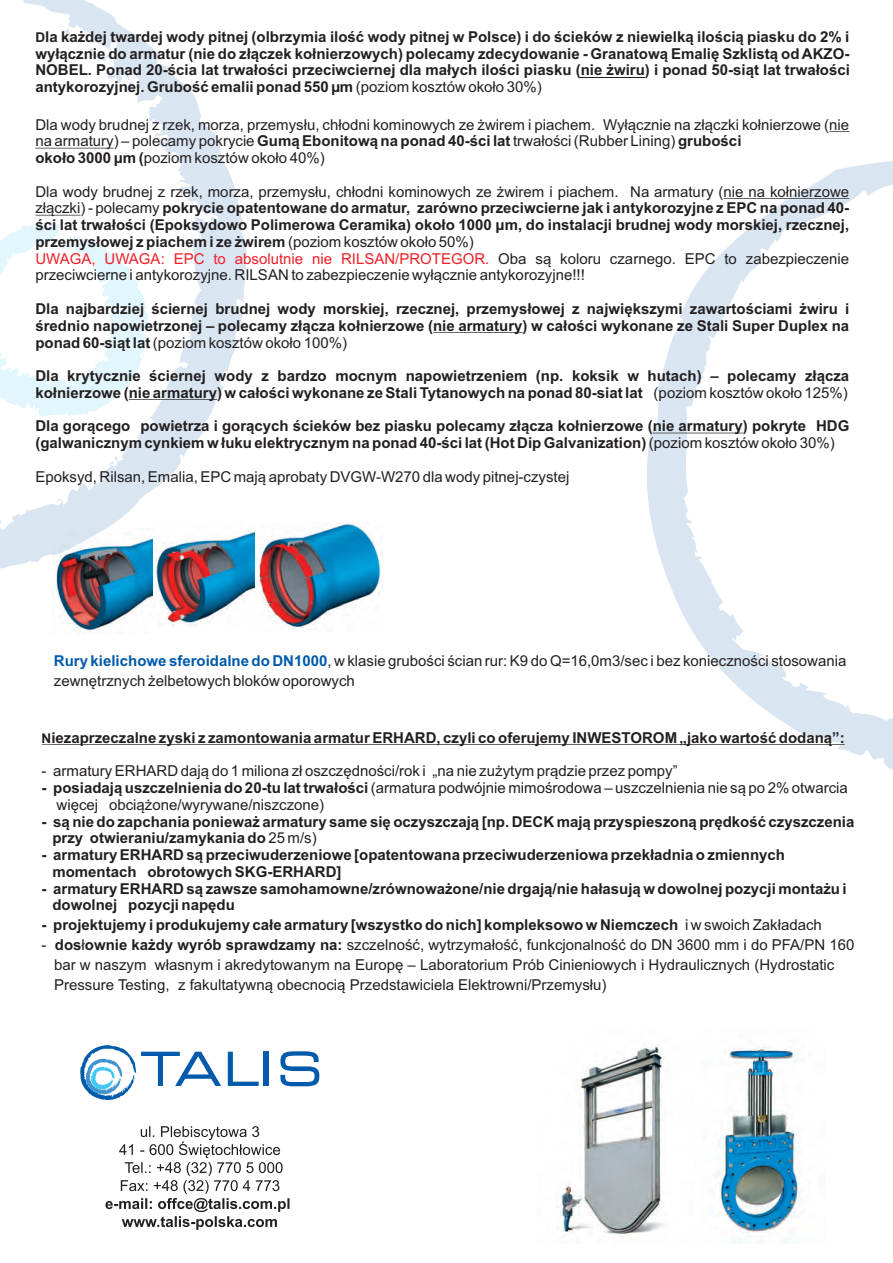
<style>
.page{position:relative;width:893px;height:1263px;background:#fff}
.page>*{position:absolute;margin:0;border:0;box-sizing:border-box;transform-origin:0 0}
.t1{font:700 15px/16.8px "Arial";color:#231f20}
.t2{font:15px/16.8px "Arial";color:#231f20}
.t3{font:15px "Arial";color:#ee2028}
.s1{font-size:13.5px}
.s2{font-weight:400}
.s3{font-weight:700}
.s4{font-weight:700;color:#015aaa}
.s5{font-family:"Arial Unicode MS";font-weight:400}
.s6{font-family:"Arial Unicode MS"}
</style>
<div class="page">
<img style="left:56px;top:575px;width:98px;height:59px">
<img style="left:156px;top:531px;width:100px;height:96px">
<img style="left:256px;top:522px;width:127px;height:109px">
<svg style="left:0;top:0;width:252px;height:575px"></svg>
<svg style="left:647px;top:161px;width:246px;height:609px"></svg>
<svg style="left:0;top:223px;width:152px;height:195px"></svg>
<svg style="left:105px;top:1126px;width:184px;height:104px"></svg>
<svg style="left:228px;top:1052px;width:31px;height:34px"></svg>
<div style="left:263px;top:1052px;width:5px;height:34px;background:#015aaa"></div>
<svg style="left:280px;top:1051px;width:39px;height:35px"></svg>
<svg style="left:80px;top:1045px;width:141px;height:55px"></svg>
<img style="left:557px;top:1044px;width:268px;height:199px">
<hr style="left:580px;top:77px;width:64px;height:1px;background:#231f20">
<svg style="left:829px;top:131px;width:20px;height:1px"></svg>
<hr style="left:35px;top:148px;width:79px;height:1px;background:#231f20">
<hr style="left:723px;top:198px;width:126px;height:1px;background:#231f20">
<hr style="left:35px;top:215px;width:45px;height:1px;background:#231f20">
<hr style="left:433px;top:332px;width:90px;height:1px;background:#231f20">
<hr style="left:129px;top:399px;width:88px;height:1px;background:#231f20">
<hr style="left:653px;top:433px;width:90px;height:1px;background:#231f20">
<hr style="left:51px;top:744px;width:794px;height:1px;background:#231f20">
<p class="t1" style="left:35px;top:30px;width:816px;text-align:justify"><span class="s1">D</span>la każdej twardej wody pitnej (olbrzymia ilość wody pitnej w Polsce) i do ścieków z niewielką ilością piasku do 2% i wyłącznie do armatur (nie do złączek kołnierzowych) polecamy zdecydowanie - Granatową Emalię Szklistą od AKZO-NOBEL. Ponad 20-ścia lat trwałości przeciwciernej dla małych ilości piasku (nie żwiru) i ponad 50-siąt lat trwałości antykorozyjnej. Grubość emalii ponad 550 µm <span class="s2">(poziom kosztów około 30%)</span></p>
<p class="t2" style="left:35px;top:117px;width:815px">Dla wody brudnej z rzek, morza, przemysłu, chłodni kominowych ze żwirem i piachem. Wyłącznie na złączki kołnierzowe (nie na armatury) – polecamy pokrycie <span class="s3">Gumą Ebonitową na ponad 40-ści lat</span> trwałości (Rubber Lining) <span class="s3">grubości<br>około 3000 μm (</span>poziom kosztów około 40%)</p>
<p class="t2" style="left:35px;top:184px;width:815px">Dla wody brudnej z rzek, morza, przemysłu, chłodni kominowych ze żwirem i piachem. Na armatury (nie na kołnierzowe</p>
<p class="t1" style="left:35px;top:201px;width:815px"><span class="s2">złączki) - polecamy</span> pokrycie opatentowane do armatur, zarówno przeciwcierne jak i antykorozyjne z EPC na ponad 40-</p>
<p class="t1" style="left:35px;top:218px;width:815px">ści lat trwałości (Epoksydowo Polimerowa Ceramika) około 1000 μm, do instalacji brudnej wody morskiej, rzecznej,</p>
<p class="t1" style="left:35px;top:235px;width:440px">przemysłowej z piachem i ze żwirem <span class="s2">(poziom kosztów około 50%)</span></p>
<p class="t2" style="left:498px;top:251px;width:352px">Oba są koloru czarnego. EPC to zabezpieczenie</p>
<p class="t2" style="left:35px;top:268px;width:551px">przeciwcierne i antykorozyjne. RILSAN to zabezpieczenie wyłącznie antykorozyjne!!!</p>
<p class="t1" style="left:35px;top:302px;width:815px;text-align:justify">Dla najbardziej ściernej brudnej wody morskiej, rzecznej, przemysłowej z największymi zawartościami żwiru i średnio napowietrzonej – polecamy złącza kołnierzowe (nie armatury) w całości wykonane ze Stali Super Duplex na ponad 60-siąt lat <span class="s2">(poziom kosztów około 100%)</span></p>
<p class="t1" style="left:35px;top:369px;width:815px">Dla krytycznie ściernej wody z bardzo mocnym napowietrzeniem (np. koksik w hutach) – polecamy złącza kołnierzowe (nie armatury) w całości wykonane ze Stali Tytanowych na ponad 80-siat lat <span class="s2">(poziom kosztów około 125%)</span></p>
<p class="t1" style="left:35px;top:419px;width:815px">Dla gorącego powietrza i gorących ścieków bez piasku polecamy złącza kołnierzowe (nie armatury) pokryte HDG (galwanicznym cynkiem w łuku elektrycznym na ponad 40-ści lat (Hot Dip Galvanization) <span class="s2">(poziom kosztów około 30%)</span></p>
<p class="t2" style="left:35px;top:469px;width:536px">Epoksyd, Rilsan, Emalia, EPC mają aprobaty DVGW-W270 dla wody pitnej-czystej</p>
<p class="t3" style="left:35px;top:253px;width:455px">UWAGA, UWAGA: EPC to absolutnie nie RILSAN/PROTEGOR.</p>
<p class="t2" style="left:54px;top:651px;width:794px;line-height:20.7px"><span class="s4">Rury kielichowe sferoidalne do DN1000</span>, w klasie grubości ścian rur: K9 do Q=16,0m3/sec i bez konieczności stosowania zewnętrznych żelbetowych bloków oporowych</p>
<p class="t1" style="left:42px;top:730px;width:805px"><span class="s1">N</span>iezaprzeczalne zyski z zamontowania armatur ERHARD, czyli co oferujemy INWESTOROM „jako wartość dodaną”:</p>
<p class="t2" style="left:42px;top:764px;width:638px">- armatury ERHARD dają do 1 miliona zł oszczędności/rok i „na nie zużytym prądzie przez pompy”</p>
<p class="t2" style="left:57px;top:781px;width:793px;text-indent:-15px"><span class="s3">- posiadają uszczelnienia do 20-tu lat trwałości</span> (armatura podwójnie mimośrodowa – uszczelnienia nie są po 2% otwarcia więcej obciążone/wyrywane/niszczone)</p>
<p class="t1" style="left:52px;top:814px;width:803px;text-indent:-11px">- są nie do zapchania ponieważ armatury same się oczyszczają [np. DECK mają przyspieszoną prędkość czyszczenia przy otwieraniu/zamykania do <span class="s2">25 m/s)</span></p>
<p class="t1" style="left:52px;top:848px;width:734px;text-indent:-11px">- armatury ERHARD są przeciwuderzeniowe [opatentowana przeciwuderzeniowa przekładnia o zmiennych momentach obrotowych SKG-ERHARD]</p>
<p class="t1" style="left:52px;top:881px;width:796px;text-indent:-11px">- armatury ERHARD są zawsze samohamowne/zrównoważone/nie drgają/nie hałasują w dowolnej pozycji montażu i dowolnej pozycji napędu</p>
<p class="t1" style="left:42px;top:917px;width:782px">- projektujemy i produkujemy całe armatury [wszystko do nich] kompleksowo w Niemczech <span class="s2">i w swoich Zak</span><span class="s5">ł</span><span class="s2">adach</span></p>
<p class="t2" style="left:54px;top:936px;width:802px;line-height:20.1px;text-indent:-12px">- <span class="s3">dos</span><span class="s6">ł</span><span class="s3">ownie każdy wyrób sprawdzamy na:</span> szczelność, wytrzyma<span class="s6">ł</span>ość, funkcjonalność do DN 3600 mm i do PFA/PN 160 bar w naszym w<span class="s6">ł</span>asnym i akredytowanym na Europę – Laboratorium Prób Cinieniowych i Hydraulicznych (Hydrostatic<br>Pressure Testing, z fakultatywną obecnocią Przedstawiciela Elektrowni/Przemys<span class="s6">ł</span>u)</p>
</div>
